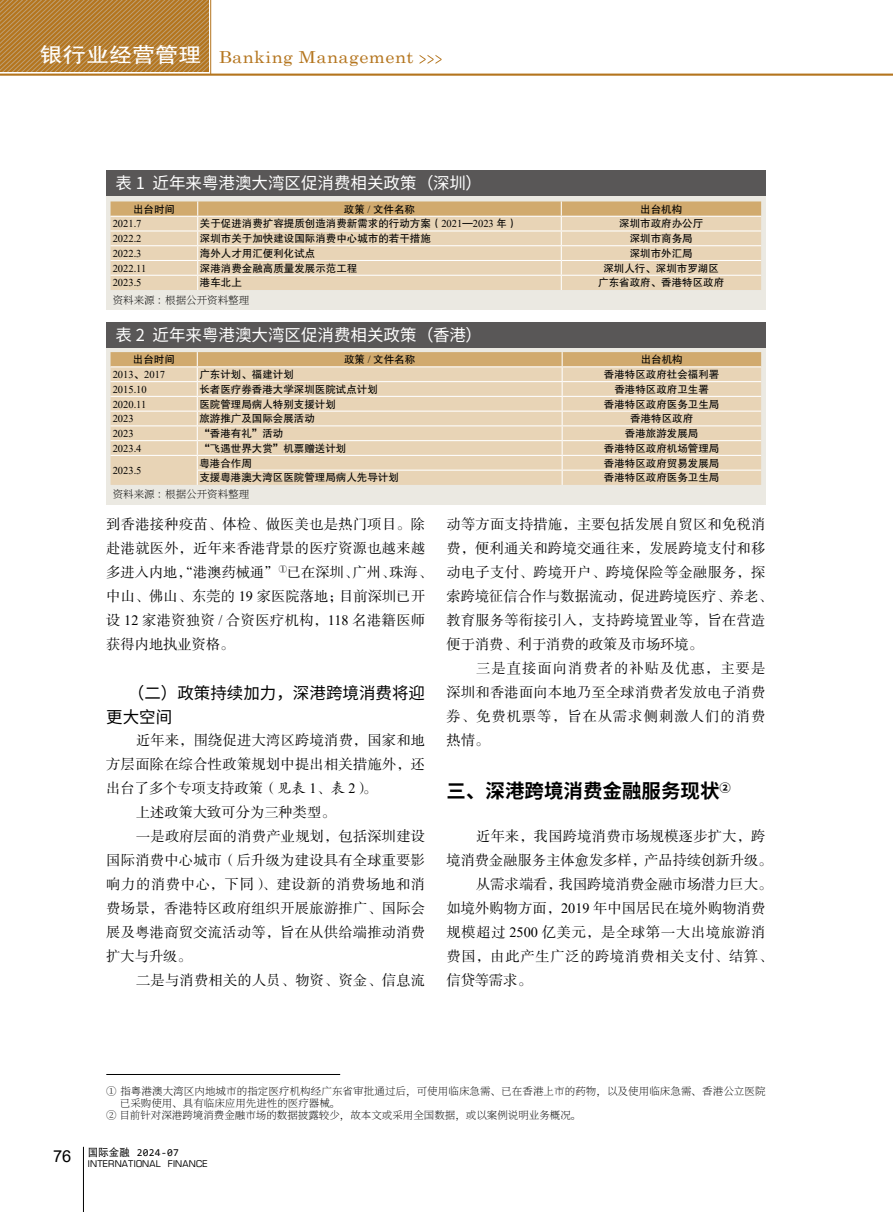
<style>
.page{position:relative;width:893px;height:1212px;background:#fff}
.page>*{position:absolute;margin:0;border:0;box-sizing:border-box;transform-origin:0 0}
.t1{font:700 19.5px "Source Han Sans CN";color:#000}
.t2{font:16.5px "Source Han Sans CN";color:#fff}
.t3{font:16.5px "Century Schoolbook";letter-spacing:.025em;color:#b4751e;scale:1.1 1}
.t4{font:16.5px/24px "Source Han Sans CN";color:#000}
.t5{font:14.25px/24px "FZSSK GBK1 0";letter-spacing:.02em;color:#000}
.t6{font:14.25px "FZSSK GBK1 0";color:#000}
.t7{font:14.25px "FZSSK GBK1 0";letter-spacing:.055em;color:#000}
.t8{font:14.25px "FZSSK GBK1 0";letter-spacing:.045em;color:#000}
.t9{font:14.25px "FZSSK GBK1 0";letter-spacing:.05em;color:#000}
.t10{font:10.5px "FZHTK GBK1 0";color:#000}
.t11{font:200 10.5px "Source Han Serif CN";color:#000}
.t12{font:10.5px "Times New Roman";color:#000}
.t13{font:10.5px "Consolas";letter-spacing:.025em;color:#000}
.t14{font:9px "Eurostile";letter-spacing:.025em;color:#000}
.s1{font-family:"FZHTJW GB1 0";font-size:21px;color:#fff}
.s2{font-family:"Times New Roman"}
.s3{font-family:"FZHTK GBK1 0"}
.s4{font-family:"FZKTK GBK1 0"}
.s5{font-family:"Arial";font-size:16.5px}
.s6{font-family:"DFP Hei W5 GB"}
</style>
<div class="page">
<hr style="left:0;top:74px;width:893px;height:2px;background:#b4751e">
<svg style="left:420px;top:55px;width:22px;height:9px"></svg>
<hr style="left:210px;top:0;width:1px;height:75px;background:#b4751e">
<svg style="left:0;top:0;width:209px;height:72px;background:#b68137"></svg>
<hr style="left:83px;top:1147px;width:1px;height:65px;background:#000">
<div style="left:106px;top:178px;width:659px;height:132px;background:#ebe9e2"></div>
<div style="left:106px;top:329px;width:659px;height:176px;background:#ebe9e2"></div>
<div style="left:106px;top:170px;width:659px;height:26px;background:#595757"></div>
<div style="left:106px;top:322px;width:659px;height:25px;background:#595757"></div>
<svg style="left:111px;top:201px;width:650px;height:89px;background:#e5cfae"></svg>
<hr style="left:111px;top:216px;width:87px;height:1px;background:#fff">
<hr style="left:198px;top:216px;width:363px;height:1px;background:#fff">
<hr style="left:561px;top:216px;width:200px;height:1px;background:#fff">
<svg style="left:111px;top:352px;width:650px;height:133px;background:#e6d2b2"></svg>
<hr style="left:111px;top:366px;width:86px;height:1px;background:#fff">
<hr style="left:197px;top:366px;width:365px;height:1px;background:#fff">
<hr style="left:562px;top:366px;width:199px;height:1px;background:#fff">
<hr style="left:106px;top:1074px;width:234px;height:1px;background:#000">
<p class="t3" style="left:40px;top:43px;width:341px"><span class="s1">银行业经营管理</span> Banking Management</p>
<p class="t2" style="left:115px;top:174px;width:368px">表 1 近年来粤港澳大湾区促消费相关政策（深圳）</p>
<p class="t10" style="left:133px;top:203px;width:43px">出台时间</p>
<p class="t10" style="left:344px;top:203px;width:73px">政策 <span class="s2">/</span> 文件名称</p>
<p class="t10" style="left:640px;top:203px;width:43px">出台机构</p>
<p class="t12" style="left:113px;top:216px;width:30px">2021.7</p>
<p class="t10" style="left:200px;top:218px;width:319px">关于促进消费扩容提质创造消费新需求的行动方案（<span class="s2">2021</span>—<span class="s2">2023</span> 年）</p>
<p class="t10" style="left:619px;top:218px;width:85px">深圳市政府办公厅</p>
<p class="t12" style="left:113px;top:231px;width:30px">2022.2</p>
<p class="t10" style="left:200px;top:233px;width:233px">深圳市关于加快建设国际消费中心城市的若干措施</p>
<p class="t10" style="left:630px;top:233px;width:64px">深圳市商务局</p>
<p class="t12" style="left:113px;top:246px;width:30px">2022.3</p>
<p class="t10" style="left:200px;top:247px;width:117px">海外人才用汇便利化试点</p>
<p class="t10" style="left:630px;top:247px;width:64px">深圳市外汇局</p>
<p class="t12" style="left:113px;top:261px;width:35px">2022.11</p>
<p class="t10" style="left:200px;top:262px;width:159px">深港消费金融高质量发展示范工程</p>
<p class="t10" style="left:603px;top:262px;width:117px">深圳人行、深圳市罗湖区</p>
<p class="t12" style="left:113px;top:275px;width:30px">2023.5</p>
<p class="t10" style="left:200px;top:277px;width:43px">港车北上</p>
<p class="t10" style="left:598px;top:277px;width:127px">广东省政府、香港特区政府</p>
<p class="t11" style="left:113px;top:294px;width:138px">资料来源：根据公开资料整理</p>
<p class="t2" style="left:115px;top:326px;width:368px">表 2 近年来粤港澳大湾区促消费相关政策（香港）</p>
<p class="t10" style="left:133px;top:354px;width:43px">出台时间</p>
<p class="t10" style="left:344px;top:354px;width:73px">政策 <span class="s2">/</span> 文件名称</p>
<p class="t10" style="left:641px;top:354px;width:43px">出台机构</p>
<p class="t12" style="left:113px;top:367px;width:54px">2013<span class="s3">、</span>2017</p>
<p class="t10" style="left:199px;top:369px;width:96px">广东计划、福建计划</p>
<p class="t10" style="left:604px;top:369px;width:117px">香港特区政府社会福利署</p>
<p class="t12" style="left:113px;top:382px;width:36px">2015.10</p>
<p class="t10" style="left:199px;top:383px;width:180px">长者医疗券香港大学深圳医院试点计划</p>
<p class="t10" style="left:614px;top:383px;width:96px">香港特区政府卫生署</p>
<p class="t12" style="left:113px;top:397px;width:35px">2020.11</p>
<p class="t10" style="left:199px;top:398px;width:138px">医院管理局病人特别支援计划</p>
<p class="t10" style="left:604px;top:398px;width:117px">香港特区政府医务卫生局</p>
<p class="t12" style="left:113px;top:411px;width:22px">2023</p>
<p class="t10" style="left:199px;top:413px;width:117px">旅游推广及国际会展活动</p>
<p class="t10" style="left:630px;top:413px;width:64px">香港特区政府</p>
<p class="t12" style="left:113px;top:426px;width:22px">2023</p>
<p class="t10" style="left:199px;top:428px;width:85px">“香港有礼”活动</p>
<p class="t10" style="left:625px;top:428px;width:75px">香港旅游发展局</p>
<p class="t12" style="left:113px;top:441px;width:30px">2023.4</p>
<p class="t10" style="left:199px;top:442px;width:148px">“飞遇世界大赏”机票赠送计划</p>
<p class="t10" style="left:604px;top:442px;width:117px">香港特区政府机场管理局</p>
<p class="t12" style="left:113px;top:463px;width:30px">2023.5</p>
<p class="t10" style="left:199px;top:457px;width:54px">粤港合作周</p>
<p class="t10" style="left:604px;top:457px;width:117px">香港特区政府贸易发展局</p>
<p class="t10" style="left:199px;top:472px;width:201px">支援粤港澳大湾区医院管理局病人先导计划</p>
<p class="t10" style="left:604px;top:472px;width:117px">香港特区政府医务卫生局</p>
<p class="t11" style="left:113px;top:489px;width:138px">资料来源：根据公开资料整理</p>
<p class="t5" style="left:106px;top:513px;width:328px">到香港接种疫苗、体检、做医美也是热门项目。除赴港就医外，近年来香港背景的医疗资源也越来越多进入内地，“港澳药械通”<sup>①</sup>已在深圳、广州、珠海、中山、佛山、东莞的 <span class="s2">19</span> 家医院落地；目前深圳已开设 <span class="s2">12</span> 家港资独资 <span class="s2">/</span> 合资医疗机构，<span class="s2">118</span> 名港籍医师获得内地执业资格。</p>
<p class="t4" style="left:106px;top:682px;width:320px;text-indent:22px">（二）政策持续加力，深港跨境消费将迎更大空间</p>
<p class="t5" style="left:136px;top:729px;width:291px">近年来，围绕促进大湾区跨境消费，国家和地</p>
<p class="t5" style="left:106px;top:753px;width:320px">方层面除在综合性政策规划中提出相关措施外，还</p>
<p class="t6" style="left:106px;top:780px;width:272px">出台了多个专项支持政策（<span class="s4">见表</span> <span class="s2">1</span>、<span class="s4">表</span> <span class="s2">2</span>）。</p>
<p class="t6" style="left:136px;top:804px;width:201px">上述政策大致可分为三种类型。</p>
<p class="t5" style="left:136px;top:825px;width:291px">一是政府层面的消费产业规划，包括深圳建设</p>
<p class="t5" style="left:106px;top:849px;width:320px">国际消费中心城市（后升级为建设具有全球重要影</p>
<p class="t8" style="left:106px;top:876px;width:320px">响力的消费中心，下同）、建设新的消费场地和消</p>
<p class="t5" style="left:106px;top:897px;width:320px">费场景，香港特区政府组织开展旅游推广、国际会</p>
<p class="t5" style="left:106px;top:921px;width:320px">展及粤港商贸交流活动等，旨在从供给端推动消费</p>
<p class="t5" style="left:106px;top:945px;width:87px">扩大与升级。</p>
<p class="t5" style="left:136px;top:969px;width:291px">二是与消费相关的人员、物资、资金、信息流</p>
<p class="t5" style="left:446px;top:513px;width:328px">动等方面支持措施，主要包括发展自贸区和免税消费，便利通关和跨境交通往来，发展跨境支付和移动电子支付、跨境开户、跨境保险等金融服务，探索跨境征信合作与数据流动，促进跨境医疗、养老、教育服务等衔接引入，支持跨境置业等，旨在营造便于消费、利于消费的政策及市场环境。</p>
<p class="t5" style="left:446px;top:657px;width:320px;text-align:justify;text-indent:30px">三是直接面向消费者的补贴及优惠，主要是深圳和香港面向本地乃至全球消费者发放电子消费券、免费机票等，旨在从需求侧刺激人们的消费热情。</p>
<h1 class="t1" style="left:446px;top:780px;width:286px">三、深港跨境消费金融服务现状<sup>②</sup></h1>
<p class="t5" style="left:476px;top:825px;width:291px">近年来，我国跨境消费市场规模逐步扩大，跨</p>
<p class="t6" style="left:446px;top:852px;width:328px">境消费金融服务主体愈发多样，产品持续创新升级。</p>
<p class="t6" style="left:476px;top:876px;width:298px">从需求端看，我国跨境消费金融市场潜力巨大。</p>
<p class="t5" style="left:446px;top:897px;width:320px">如境外购物方面，<span class="s2">2019</span> 年中国居民在境外购物消费</p>
<p class="t7" style="left:446px;top:924px;width:320px">规模超过 <span class="s2">2500</span> 亿美元，是全球第一大出境旅游消</p>
<p class="t9" style="left:446px;top:948px;width:328px">费国，由此产生广泛的跨境消费相关支付、结算、</p>
<p class="t5" style="left:446px;top:969px;width:87px">信贷等需求。</p>
<p class="t11" style="left:106px;top:1085px;width:661px">① 指粤港澳大湾区内地城市的指定医疗机构经广东省审批通过后，可使用临床急需、已在香港上市的药物，以及使用临床急需、香港公立医院</p>
<p class="t11" style="left:120px;top:1097px;width:222px">已采购使用、具有临床应用先进性的医疗器械。</p>
<p class="t11" style="left:106px;top:1109px;width:477px">② 目前针对深港跨境消费金融市场的数据披露较少，故本文或采用全国数据，或以案例说明业务概况。</p>
<p class="t13" style="left:53px;top:1145px;width:127px"><span class="s5">76</span> <span class="s6">国际金融</span> 2024-07</p>
<p class="t14" style="left:88px;top:1158px;width:121px">INTERNATIONAL FINANCE</p>
</div>
